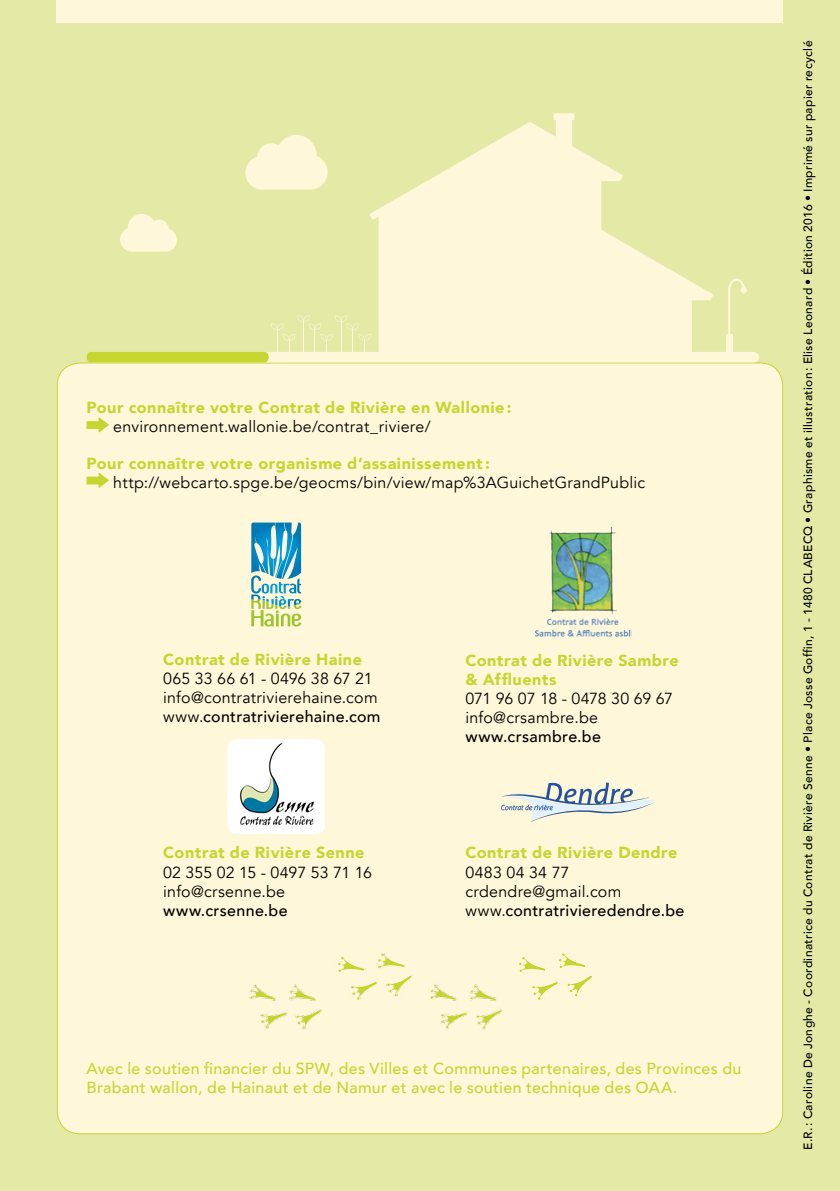
<style>
.page{position:relative;width:840px;height:1191px;background:#fff}
.page>*{position:absolute;margin:0;border:0;box-sizing:border-box;transform-origin:0 0}
.t1{font:16px/19.2px "Avenir";letter-spacing:.015em;color:#000}
.t2{font:900 16px/19.2px "Avenir";letter-spacing:.03em;color:#c7d530}
.t3{font:500 16px/19.2px "Avenir";letter-spacing:.02em;color:#c7d530}
.t4{font:500 16px "Avenir";letter-spacing:.02em;color:#000}
.t5{font:500 12px "Avenir";letter-spacing:.03em;color:#000}
.s1{font-weight:500}
</style>
<div class="page">
<div style="left:0;top:0;width:839px;height:1191px;background:#e4eaa6"></div>
<div style="left:57px;top:363px;width:725px;height:770px;background:#fff7d9;border-radius:23px"></div>
<svg style="left:86px;top:417px;width:23px;height:15px"></svg>
<svg style="left:86px;top:473px;width:23px;height:15px"></svg>
<div style="left:227px;top:739px;width:98px;height:94px;background:#fff;border-radius:9px"></div>
<img style="left:239px;top:742px;width:75px;height:84px">
<svg style="left:251px;top:599px;width:50px;height:27px"></svg>
<svg style="left:251px;top:522px;width:50px;height:71px"></svg>
<svg style="left:501px;top:782px;width:154px;height:40px"></svg>
<img style="left:535px;top:526px;width:96px;height:111px">
<div style="left:57px;top:0;width:725px;height:23px;background:#fff7d9"></div>
<svg style="left:369px;top:113px;width:317px;height:166px;fill:#fff7d9"></svg>
<svg style="left:245px;top:135px;width:82px;height:55px"></svg>
<svg style="left:120px;top:214px;width:57px;height:38px"></svg>
<svg style="left:88px;top:279px;width:670px;height:83px"></svg>
<div style="left:86px;top:352px;width:182px;height:10px;background:#c7d530;border-radius:5px"></div>
<img style="left:482px;top:991px;width:20px;height:39px">
<img style="left:249px;top:984px;width:73px;height:46px">
<img style="left:519px;top:953px;width:73px;height:47px">
<img style="left:338px;top:953px;width:144px;height:76px">
<p class="t2" style="left:86px;top:397px;width:426px">Pour connaître votre Contrat de Rivière en Wallonie :</p>
<p class="t1" style="left:113px;top:417px;width:318px">environnement.wallonie.be/contrat_riviere/</p>
<p class="t2" style="left:86px;top:453px;width:404px">Pour connaître votre organisme d’assainissement :</p>
<p class="t1" style="left:113px;top:473px;width:533px">http://webcarto.spge.be/geocms/bin/view/map%3AGuichetGrandPublic</p>
<p class="t2" style="left:163px;top:649px;width:200px">Contrat de Rivière Haine</p>
<p class="t1" style="left:163px;top:669px;width:219px">065 33 66 61 - 0496 38 67 21 info@contratrivierehaine.com www.<span class="s1">contratrivierehaine.com</span></p>
<p class="t2" style="left:163px;top:843px;width:203px">Contrat de Rivière Senne</p>
<p class="t1" style="left:163px;top:862px;width:210px">02 355 02 15 - 0497 53 71 16 info@crsenne.be</p>
<p class="t4" style="left:163px;top:896px;width:126px">www.crsenne.be</p>
<p class="t2" style="left:465px;top:650px;width:215px">Contrat de Rivière Sambre &amp; Affluents</p>
<p class="t1" style="left:465px;top:689px;width:209px">071 96 07 18 - 0478 30 69 67 info@crsambre.be</p>
<p class="t4" style="left:465px;top:723px;width:137px">www.crsambre.be</p>
<p class="t2" style="left:465px;top:843px;width:213px">Contrat de Rivière Dendre</p>
<p class="t1" style="left:465px;top:862px;width:220px">0483 04 34 77 crdendre@gmail.com www.<span class="s1">contratrivieredendre.be</span></p>
<p class="t3" style="left:86px;top:1057px;width:656px">Avec le soutien financier du SPW, des Villes et Communes partenaires, des Provinces du<br>Brabant wallon, de Hainaut et de Namur et avec le soutien technique des OAA.</p>
<p class="t5" style="left:797px;top:1150px;width:1110px;rotate:-90deg">E.R. : Caroline De Jonghe - Coordinatrice du Contrat de Rivière Senne • Place Josse Goffin, 1 - 1480 CLABECQ • Graphisme et illustration : Elise Leonard • Édition 2016 • Imprimé sur papier recyclé</p>
</div>
